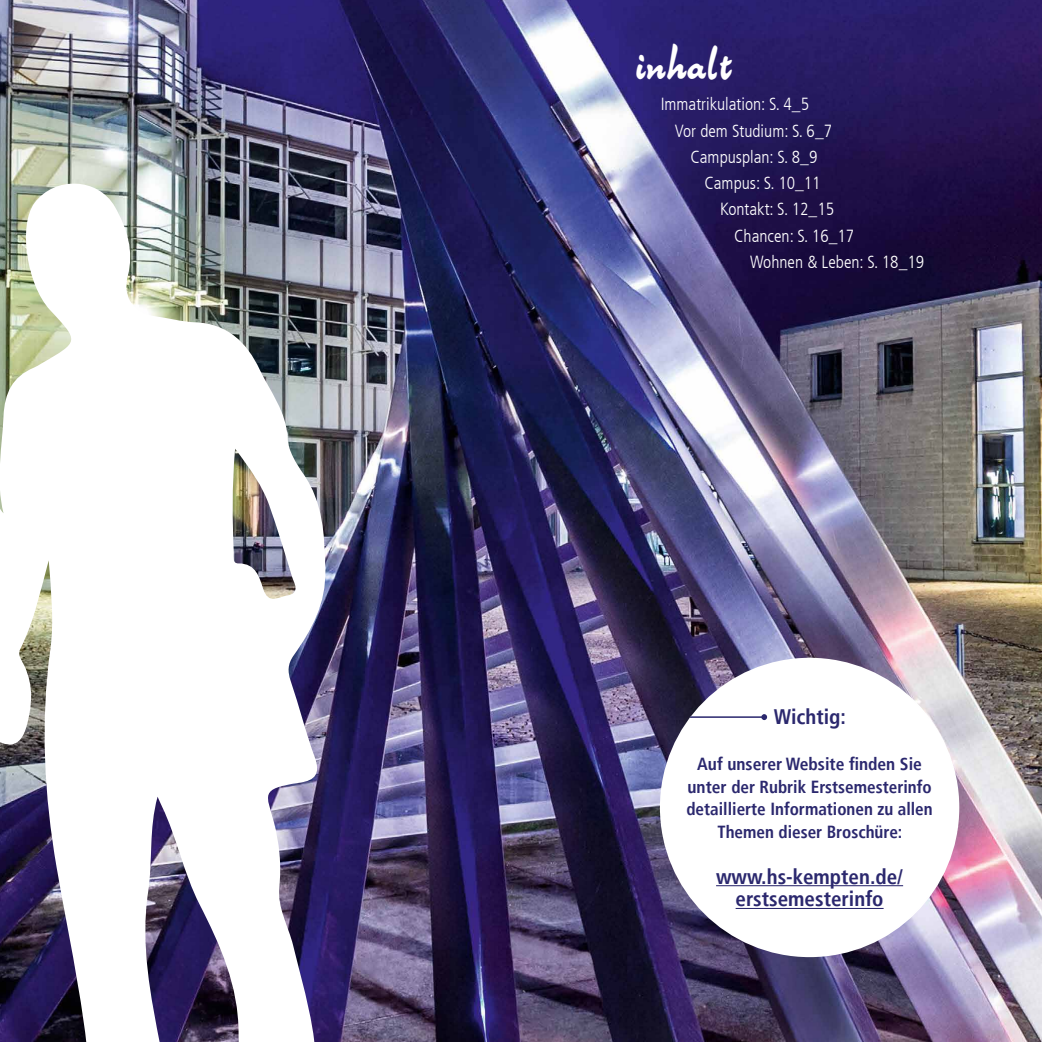
<style>
.page{position:relative;width:1042px;height:1042px;background:#fff}
.page>*{position:absolute;margin:0;border:0;box-sizing:border-box;transform-origin:0 0}
.t1{font:42px "Alpha 54";color:#fff}
.t2{font:700 condensed 21px/22.8px "Frutiger LT";color:#2b286e;text-align:center}
.t3{font:300 condensed 17.5px "Frutiger LT";color:#fff}
.t4{font:700 condensed 17.5px/22.8px "Frutiger LT";color:#2b286e;text-align:center}
</style>
<div class="page">
<img style="left:0;top:0;width:1042px;height:1042px">
<img style="left:0;top:176px;width:353px;height:866px">
<div style="left:661px;top:658px;width:297px;height:298px;background:#fff;border-radius:50%"></div>
<hr style="left:716px;top:885px;width:187px;height:1px;background:#2b286e">
<hr style="left:735px;top:908px;width:148px;height:1px;background:#2b286e">
<svg style="left:761px;top:714px;width:6px;height:6px"></svg>
<h1 class="t1" style="left:636px;top:40px;width:98px">inhalt</h1>
<p class="t3" style="left:661px;top:94px;width:150px">Immatrikulation: S. 4_5</p>
<p class="t3" style="left:675px;top:121px;width:159px">Vor dem Studium: S. 6_7</p>
<p class="t3" style="left:690px;top:147px;width:128px">Campusplan: S. 8_9</p>
<p class="t3" style="left:704px;top:173px;width:118px">Campus: S. 10_11</p>
<p class="t3" style="left:720px;top:199px;width:115px">Kontakt: S. 12_15</p>
<p class="t3" style="left:734px;top:226px;width:122px">Chancen: S. 16_17</p>
<p class="t3" style="left:750px;top:252px;width:176px">Wohnen &amp; Leben: S. 18_19</p>
<p class="t2" style="left:774px;top:706px;width:74px">Wichtig:</p>
<p class="t4" style="left:686px;top:752px;width:248px">Auf unserer Website finden Sie unter der Rubrik Erstsemesterinfo detaillierte Informationen zu allen<br>Themen dieser Broschüre:</p>
<p class="t2" style="left:716px;top:865px;width:189px">www.hs-kempten.de/ erstsemesterinfo</p>
</div>
